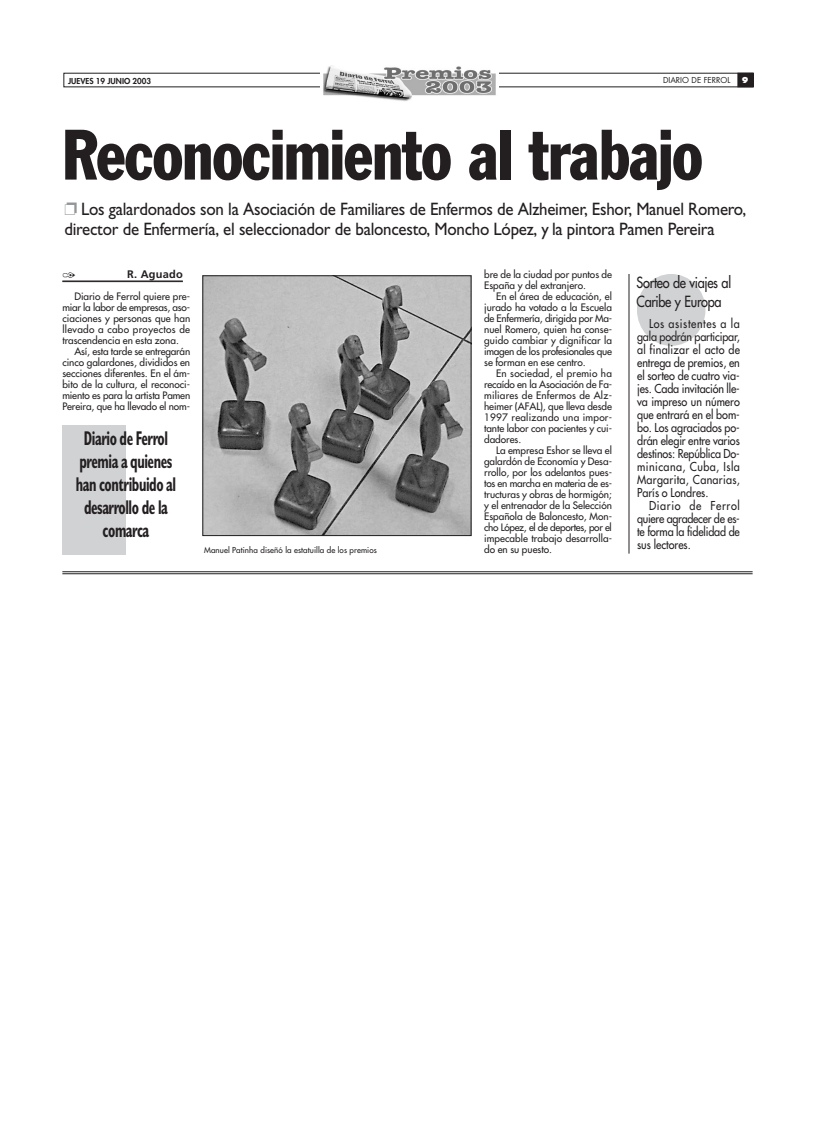
<style>
.page{position:relative;width:814px;height:1133px;background:#fff}
.page>*{position:absolute;margin:0;border:0;box-sizing:border-box;transform-origin:0 0}
.t1{font:condensed 70px "Franklin Gothic";letter-spacing:-.015em;color:#231f20;scale:.9 1}
.t2{font:700 condensed 20px/23px "Gill Sans";letter-spacing:-.03em;color:#231f20;text-align:center;scale:.7 1}
.t3{font:18px/20px "Gill Sans";letter-spacing:-.015em;color:#231f20;scale:.94 1}
.t4{font:15px/19px "Futura";letter-spacing:-.025em;color:#231f20;scale:.85 1}
.t5{font:12px/13px "Futura";color:#231f20;text-align:justify;scale:.9 1}
.t6{font:700 11px "Frutiger";letter-spacing:.02em;color:#231f20}
.t7{font:10px/11px "Futura";color:#231f20;text-align:justify}
.t8{font:8px "Futura";letter-spacing:.01em;color:#231f20}
.t9{font:800 8px "Futura";color:#231f20}
.t10{font:8px "Futura";color:#231f20}
.t11{font:800 8px "Futura";color:#fff}
.s1{color:#939598}
</style>
<div class="page">
<div style="left:637px;top:274px;width:68px;height:72px;background:#d1d2d4;border-radius:50%"></div>
<hr style="left:62px;top:281px;width:121px;height:1px;background:#231f20">
<div style="left:62px;top:425px;width:64px;height:129px;background:#d1d2d4"></div>
<img style="left:205px;top:278px;width:264px;height:256px">
<hr style="left:62px;top:571px;width:691px;height:1px;background:#231f20">
<hr style="left:62px;top:573px;width:691px;height:1px;background:#231f20">
<div style="left:738px;top:73px;width:15px;height:14px;background:#231f20"></div>
<img style="left:323px;top:65px;width:173px;height:36px">
<hr style="left:629px;top:274px;width:1px;height:280px;background:#231f20">
<p class="t9" style="left:68px;top:77px;width:84px">JUEVES 19 JUNIO 2003</p>
<p class="t10" style="left:663px;top:77px;width:69px">DIARIO DE FERROL</p>
<p class="t11" style="left:742px;top:77px;width:8px">9</p>
<h1 class="t1" style="left:62px;top:130px;width:713px">Reconocimiento al trabajo</h1>
<h3 class="t3" style="left:64px;top:201px;width:727px"><span class="s1">❐</span> Los galardonados son la Asociación de Familiares de Enfermos de Alzheimer, Eshor, Manuel Romero, director de Enfermería, el seleccionador de baloncesto, Moncho López, y la pintora Pamen Pereira</h3>
<p class="t6" style="left:127px;top:270px;width:57px">R. Aguado</p>
<p class="t7" style="left:62px;top:292px;width:129px;text-indent:12px">Diario de Ferrol quiere pre&shy;miar la labor de empresas, aso&shy;ciaciones y personas que han llevado a cabo proyectos de trascendencia en esta zona.</p>
<p class="t7" style="left:62px;top:347px;width:129px;text-indent:12px">Así, esta tarde se entregarán cinco galardones, divididos en secciones diferentes. En el ám&shy;bito de la cultura, el reconoci&shy;miento es para la artista Pamen Pereira, que ha llevado el nom-</p>
<h2 class="t2" style="left:76px;top:429px;width:145px">Diario de Ferrol premia a quienes han contribuido al desarrollo de la comarca</h2>
<p class="t8" style="left:204px;top:546px;width:174px">Manuel Patinha diseñó la estatuilla de los premios</p>
<p class="t7" style="left:484px;top:270px;width:129px">bre de la ciudad por puntos de<br>España y del extranjero.</p>
<p class="t7" style="left:484px;top:292px;width:129px;text-indent:12px">En el área de educación, el jurado ha votado a la Escuela de Enfermería, dirigida por Ma&shy;nuel Romero, quien ha conse&shy;guido cambiar y dignificar la imagen de los profesionales que se forman en ese centro.</p>
<p class="t7" style="left:484px;top:369px;width:129px;text-indent:12px">En sociedad, el premio ha recaído en la Asociación de Fa&shy;miliares de Enfermos de Alz&shy;heimer (AFAL), que lleva desde 1997 realizando una impor&shy;tante labor con pacientes y cui&shy;dadores.</p>
<p class="t7" style="left:484px;top:446px;width:129px;text-indent:12px">La empresa Eshor se lleva el galardón de Economía y Desa&shy;rrollo, por los adelantos pues&shy;tos en marcha en materia de es&shy;tructuras y obras de hormigón; y el entrenador de la Selección Española de Baloncesto, Mon&shy;cho López, el de deportes, por el impecable trabajo desarrolla&shy;do en su puesto.</p>
<h3 class="t4" style="left:637px;top:274px;width:113px">Sorteo de viajes al<br>Caribe y Europa</h3>
<p class="t5" style="left:637px;top:318px;width:116px;text-indent:12px">Los asistentes a la gala podrán participar, al finalizar el acto de entrega de premios, en el sorteo de cuatro via&shy;jes. Cada invitación lle&shy;va impreso un número que entrará en el bom&shy;bo. Los agraciados po&shy;drán elegir entre varios destinos: República Do&shy;minicana, Cuba, Isla Margarita, Canarias, París o Londres.</p>
<p class="t5" style="left:637px;top:500px;width:116px;text-indent:12px">Diario de Ferrol quiere agradecer de es&shy;te forma la fidelidad de sus lectores.</p>
</div>
